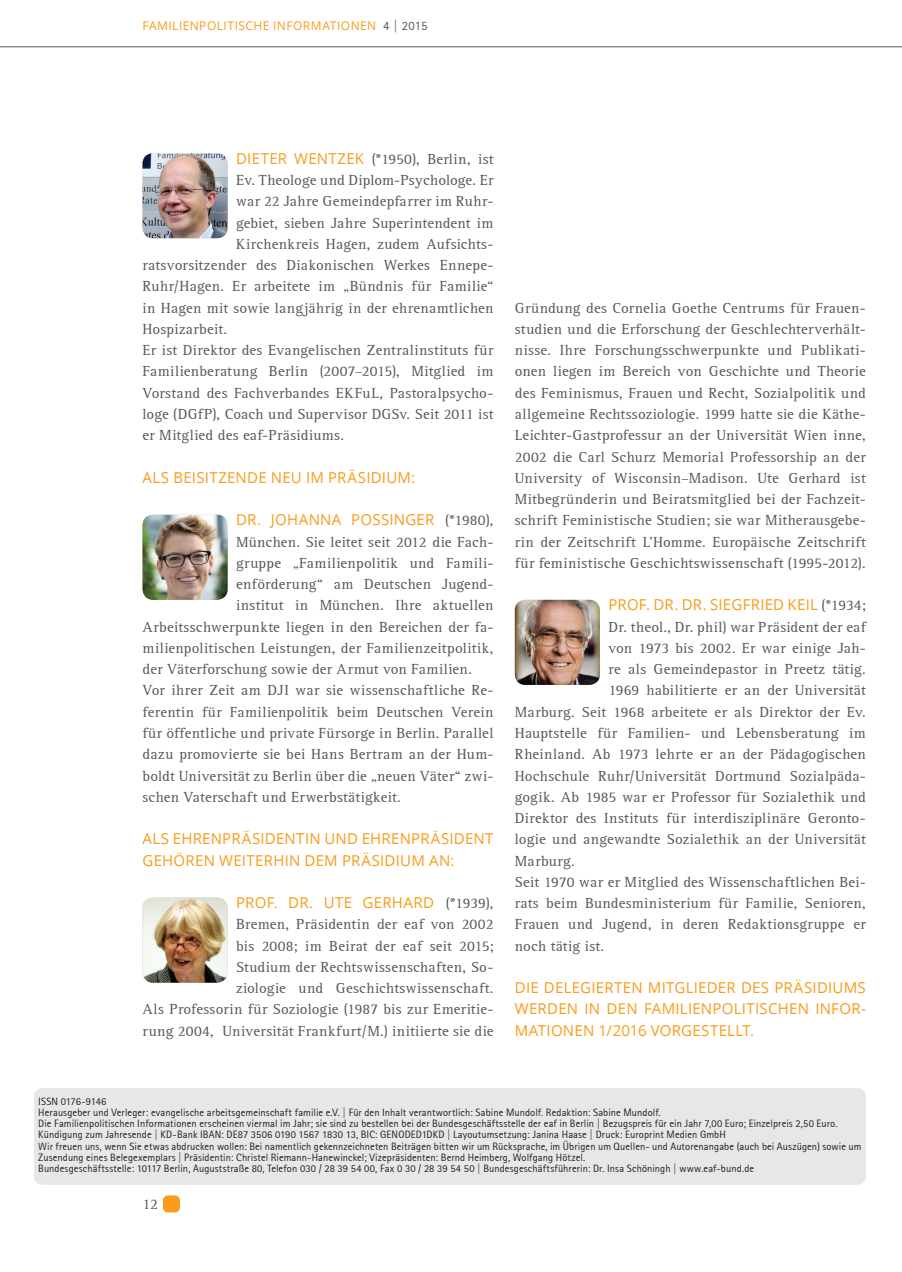
<style>
.page{position:relative;width:902px;height:1272px;background:#fff}
.page>*{position:absolute;margin:0;border:0;box-sizing:border-box;transform-origin:0 0}
.t1{font:15px/21.3px "Rotis Serif";letter-spacing:.02em;color:#57585a;text-align:right}
.t2{font:15px/21.3px "Open Sans";letter-spacing:.015em;color:#f89c1c}
.t3{font:15px "Rotis Serif";color:#57585a}
.t4{font:12px "Open Sans";letter-spacing:.04em;color:#f89c1c}
.t5{font:10.5px/11.2px "Rotis Sans Serif";letter-spacing:.005em;color:#231f20}
.s1{font-family:"Rotis Sans Serif";font-size:12.75px;color:#57585a}
.s2{font-family:"Open Sans";color:#f89c1c}
.s3{font-family:"Rotis Serif";color:#57585a}
</style>
<div class="page">
<div style="left:34px;top:1087px;width:831px;height:97px;background:#e6e7e9;border-radius:9px"></div>
<img style="left:514px;top:600px;width:86px;height:85px">
<img style="left:142px;top:897px;width:85px;height:85px">
<img style="left:142px;top:514px;width:85px;height:86px">
<img style="left:142px;top:153px;width:85px;height:85px">
<hr style="left:0;top:47px;width:901px;height:1px;background:#57585a">
<svg style="left:163px;top:1195px;width:17px;height:17px"></svg>
<p class="t4" style="left:142px;top:19px;width:286px">FAMILIENPOLITISCHE INFORMATIONEN <span class="s1">4 | 2015</span></p>
<p class="t1" style="left:236px;top:149px;width:259px"><span class="s2">D IETER WENTZEK</span> (*1950), Berlin, ist</p>
<p class="t3" style="left:236px;top:171px;width:259px">Ev. Theologe und Diplom-Psychologe. Er</p>
<p class="t1" style="left:236px;top:191px;width:259px">war 22 Jahre Gemeindepfarrer im Ruhr-</p>
<p class="t1" style="left:236px;top:212px;width:259px">gebiet, sieben Jahre Superintendent im</p>
<p class="t1" style="left:236px;top:234px;width:259px">Kirchenkreis Hagen, zudem Aufsichts-</p>
<p class="t1" style="left:142px;top:255px;width:352px">ratsvorsitzender des Diakonischen Werkes Ennepe-</p>
<p class="t1" style="left:142px;top:276px;width:352px">Ruhr/Hagen. Er arbeitete im „Bündnis für Familie“</p>
<p class="t1" style="left:142px;top:297px;width:352px">in Hagen mit sowie langjährig in der ehrenamtlichen</p>
<p class="t1" style="left:142px;top:319px;width:86px">Hospizarbeit.</p>
<p class="t1" style="left:142px;top:340px;width:352px">Er ist Direktor des Evangelischen Zentralinstituts für</p>
<p class="t1" style="left:142px;top:361px;width:352px">Familienberatung Berlin (2007–2015), Mitglied im</p>
<p class="t1" style="left:142px;top:382px;width:352px">Vorstand des Fachverbandes EKFuL, Pastoralpsycho-</p>
<p class="t1" style="left:142px;top:404px;width:352px">loge (DGfP), Coach und Supervisor DGSv. Seit 2011 ist</p>
<p class="t1" style="left:142px;top:425px;width:203px">er Mitglied des eaf-Präsidiums.</p>
<p class="t2" style="left:142px;top:467px;width:274px">ALS BEISITZENDE N EU IM PRÄSIDIUM:</p>
<p class="t2" style="left:236px;top:510px;width:259px">D R. JOHANNA POSSINGER <span class="s3">(*1980),</span></p>
<p class="t1" style="left:236px;top:531px;width:259px">München. Sie leitet seit 2012 die Fach-</p>
<p class="t1" style="left:236px;top:552px;width:259px">gruppe „Familienpolitik und Famili-</p>
<p class="t1" style="left:236px;top:574px;width:259px">enförderung“ am Deutschen Jugend-</p>
<p class="t1" style="left:236px;top:595px;width:259px">institut in München. Ihre aktuellen</p>
<p class="t1" style="left:142px;top:616px;width:352px">Arbeitsschwerpunkte liegen in den Bereichen der fa-</p>
<p class="t1" style="left:142px;top:637px;width:352px">milienpolitischen Leistungen, der Familienzeitpolitik,</p>
<p class="t1" style="left:142px;top:659px;width:331px">der Väterforschung sowie der Armut von Familien.</p>
<p class="t1" style="left:142px;top:680px;width:352px">Vor ihrer Zeit am DJI war sie wissenschaftliche Re-</p>
<p class="t1" style="left:142px;top:701px;width:352px">ferentin für Familienpolitik beim Deutschen Verein</p>
<p class="t1" style="left:142px;top:722px;width:352px">für öffentliche und private Fürsorge in Berlin. Parallel</p>
<p class="t1" style="left:142px;top:744px;width:352px">dazu promovierte sie bei Hans Bertram an der Hum-</p>
<p class="t1" style="left:142px;top:765px;width:352px">boldt Universität zu Berlin über die „neuen Väter“ zwi-</p>
<p class="t1" style="left:142px;top:786px;width:260px">schen Vaterschaft und Erwerbstätigkeit.</p>
<p class="t2" style="left:142px;top:828px;width:352px">ALS EHRENPRÄSIDENTIN UND EHRENPRÄSIDENT<br>GEHÖREN WEITERHIN DEM PRÄSIDIUM AN:</p>
<p class="t2" style="left:236px;top:892px;width:259px">PROF. D R. UTE GERHARD <span class="s3">(*1939),</span></p>
<p class="t1" style="left:142px;top:914px;width:352px">Bremen, Präsidentin der eaf von 2002<br>bis 2008; im Beirat der eaf seit 2015;<br>Studium der Rechtswissenschaften, So-<br>ziologie und Geschichtswissenschaft.<br>Als Professorin für Soziologie (1987 bis zur Emeritie&shy;rung 2004, Universität Frankfurt/M.) initiierte sie die</p>
<p class="t1" style="left:514px;top:297px;width:352px;text-align:justify">Gründung des Cornelia Goethe Centrums für Frauen&shy;studien und die Erforschung der Geschlechterverhält&shy;nisse. Ihre Forschungsschwerpunkte und Publikati&shy;onen liegen im Bereich von Geschichte und Theorie des Feminismus, Frauen und Recht, Sozialpolitik und allgemeine Rechtssoziologie. 1999 hatte sie die Käthe-Leichter-Gastprofessur an der Universität Wien inne, 2002 die Carl Schurz Memorial Professorship an der University of Wisconsin–Madison. Ute Gerhard ist Mitbegründerin und Beiratsmitglied bei der Fachzeit&shy;schrift Feministische Studien; sie war Mitherausgebe&shy;rin der Zeitschrift L'Homme. Europäische Zeitschrift für feministische Geschichtswissenschaft (1995-2012).</p>
<p class="t2" style="left:608px;top:595px;width:259px">PROF. D R. D R. SIEGFRIED KEIL <span class="s3">(*1934;</span></p>
<p class="t1" style="left:608px;top:616px;width:259px">Dr. theol., Dr. phil) war Präsident der eaf</p>
<p class="t1" style="left:608px;top:637px;width:259px">von 1973 bis 2002. Er war einige Jah-</p>
<p class="t1" style="left:608px;top:659px;width:259px">re als Gemeindepastor in Preetz tätig.</p>
<p class="t1" style="left:608px;top:680px;width:259px">1969 habilitierte er an der Universität</p>
<p class="t1" style="left:514px;top:701px;width:352px">Marburg. Seit 1968 arbeitete er als Direktor der Ev.</p>
<p class="t1" style="left:514px;top:722px;width:352px">Hauptstelle für Familien- und Lebensberatung im</p>
<p class="t1" style="left:514px;top:744px;width:352px">Rheinland. Ab 1973 lehrte er an der Pädagogischen</p>
<p class="t1" style="left:514px;top:765px;width:352px">Hochschule Ruhr/Universität Dortmund Sozialpäda-</p>
<p class="t1" style="left:514px;top:786px;width:352px">gogik. Ab 1985 war er Professor für Sozialethik und</p>
<p class="t1" style="left:514px;top:807px;width:352px">Direktor des Instituts für interdisziplinäre Geronto-</p>
<p class="t1" style="left:514px;top:829px;width:352px">logie und angewandte Sozialethik an der Universität</p>
<p class="t1" style="left:514px;top:850px;width:61px">Marburg.</p>
<p class="t1" style="left:514px;top:871px;width:352px">Seit 1970 war er Mitglied des Wissenschaftlichen Bei-</p>
<p class="t1" style="left:514px;top:892px;width:352px">rats beim Bundesministerium für Familie, Senioren,</p>
<p class="t1" style="left:514px;top:914px;width:352px">Frauen und Jugend, in deren Redaktionsgruppe er</p>
<p class="t1" style="left:514px;top:935px;width:91px">noch tätig ist.</p>
<p class="t2" style="left:514px;top:977px;width:352px;text-align:justify">DIE DELEGIERTEN M ITGLIEDER DES PRÄSIDIUMS WERDEN IN DEN FAMILIENPOLITISCHEN I NFOR-MATIONEN 1/2016 VORGESTELLT.</p>
<p class="t5" style="left:38px;top:1095px;width:824px">ISSN 0176-9146<br>Herausgeber und Verleger: evangelische arbeitsgemeinschaft familie e.V. | Für den Inhalt verantwortlich: Sabine Mundolf. Redaktion: Sabine Mundolf.<br>Die Familienpolitischen Informationen erscheinen viermal im Jahr; sie sind zu bestellen bei der Bundesgeschäftsstelle der eaf in Berlin | Bezugspreis für ein Jahr 7,00 Euro; Einzelpreis 2,50 Euro.<br>Kündigung zum Jahresende | KD-Bank IBAN: DE87 3506 0190 1567 1830 13, BIC: GENODED1DKD | Layoutumsetzung: Janina Haase | Druck: Europrint Medien GmbH<br>Wir freuen uns, wenn Sie etwas abdrucken wollen: Bei namentlich gekennzeichneten Beiträgen bitten wir um Rücksprache, im Übrigen um Quellen- und Autorenangabe (auch bei Auszügen) sowie um Zusendung eines Belegexemplars | Präsidentin: Christel Riemann-Hanewinckel; Vizepräsidenten: Bernd Heimberg, Wolfgang Hötzel.<br>Bundesgeschäftsstelle: 10117 Berlin, Auguststraße 80, Telefon 030 / 28 39 54 00, Fax 0 30 / 28 39 54 50 | Bundesgeschäftsführerin: Dr. Insa Schöningh | www.eaf-bund.de</p>
<p class="t1" style="left:142px;top:1193px;width:17px">12</p>
</div>
